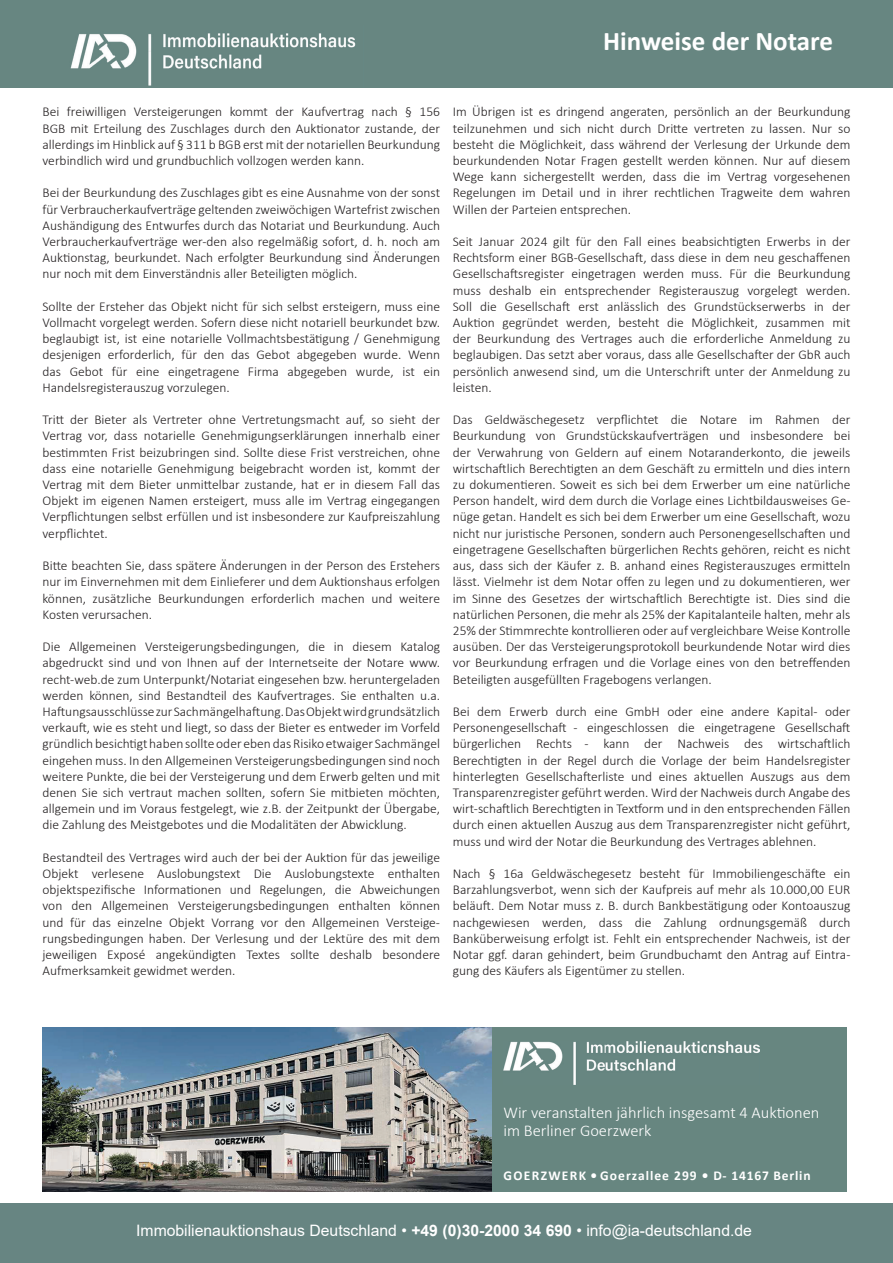
<style>
.page{position:relative;width:893px;height:1263px;background:#fff}
.page>*{position:absolute;margin:0;border:0;box-sizing:border-box;transform-origin:0 0}
.t1{font:700 27px "Calibri";color:#fff}
.t2{font:300 16.5px/18px "Calibri";color:#fff}
.t3{font:15.75px "Arial";color:#fff}
.t4{font:300 13.5px/16.2px "Calibri";color:#231f20;text-align:justify}
.t5{font:700 13.5px "Calibri";letter-spacing:.075em;color:#fff}
.s1{font-weight:700}
</style>
<div class="page">
<div style="left:0;top:0;width:893px;height:88px;background:#678681"></div>
<img style="left:70px;top:33px;width:286px;height:53px">
<div style="left:0;top:1203px;width:893px;height:60px;background:#678582"></div>
<div style="left:492px;top:1027px;width:354px;height:165px;background:#678680"></div>
<img style="left:43px;top:1027px;width:449px;height:165px">
<img style="left:503px;top:1042px;width:256px;height:43px">
<h1 class="t1" style="left:603px;top:22px;width:231px">Hinweise der Notare</h1>
<p class="t4" style="left:43px;top:104px;width:399px">Bei freiwilligen Versteigerungen kommt der Kaufvertrag nach § 156<br>BGB mit Erteilung des Zuschlages durch den Auktionator zustande, der allerdings im Hinblick auf § 311 b BGB erst mit der notariellen Beurkundung verbindlich wird und grundbuchlich vollzogen werden kann.</p>
<p class="t4" style="left:43px;top:185px;width:399px">Bei der Beurkundung des Zuschlages gibt es eine Ausnahme von der sonst für Verbraucherkaufverträge geltenden zweiwöchigen Wartefrist zwischen Aushändigung des Entwurfes durch das Notariat und Beurkundung. Auch Verbraucherkaufverträge wer-den also regelmäßig sofort, d. h. noch am Auktionstag, beurkundet. Nach erfolgter Beurkundung sind Änderungen nur noch mit dem Einverständnis aller Beteiligten möglich.</p>
<p class="t4" style="left:43px;top:298px;width:399px">Sollte der Ersteher das Objekt nicht für sich selbst ersteigern, muss eine Vollmacht vorgelegt werden. Sofern diese nicht notariell beurkundet bzw. beglaubigt ist, ist eine notarielle Vollmachtsbestätigung / Genehmigung desjenigen erforderlich, für den das Gebot abgegeben wurde. Wenn das Gebot für eine eingetragene Firma abgegeben wurde, ist ein Handelsregisterauszug vorzulegen.</p>
<p class="t4" style="left:43px;top:412px;width:399px">Tritt der Bieter als Vertreter ohne Vertretungsmacht auf, so sieht der Vertrag vor, dass notarielle Genehmigungserklärungen innerhalb einer bestimmten Frist beizubringen sind. Sollte diese Frist verstreichen, ohne dass eine notarielle Genehmigung beigebracht worden ist, kommt der Vertrag mit dem Bieter unmittelbar zustande, hat er in diesem Fall das Objekt im eigenen Namen ersteigert, muss alle im Vertrag eingegangen Verpflichtungen selbst erfüllen und ist insbesondere zur Kaufpreiszahlung verpflichtet.</p>
<p class="t4" style="left:43px;top:557px;width:399px">Bitte beachten Sie, dass spätere Änderungen in der Person des Erstehers nur im Einvernehmen mit dem Einlieferer und dem Auktionshaus erfolgen können, zusätzliche Beurkundungen erforderlich machen und weitere Kosten verursachen.</p>
<p class="t4" style="left:43px;top:638px;width:399px">Die Allgemeinen Versteigerungsbedingungen, die in diesem Katalog abgedruckt sind und von Ihnen auf der Internetseite der Notare www. recht-web.de zum Unterpunkt/Notariat eingesehen bzw. heruntergeladen werden können, sind Bestandteil des Kaufvertrages. Sie enthalten u.a.<br>Haftungsausschlüsse zur Sachmängelhaftung. Das Objekt wird grundsätzlich verkauft, wie es steht und liegt, so dass der Bieter es entweder im Vorfeld gründlich besichtigt haben sollte oder eben das Risiko etwaiger Sachmängel eingehen muss. In den Allgemeinen Versteigerungsbedingungen sind noch weitere Punkte, die bei der Versteigerung und dem Erwerb gelten und mit denen Sie sich vertraut machen sollten, sofern Sie mitbieten möchten, allgemein und im Voraus festgelegt, wie z.B. der Zeitpunkt der Übergabe, die Zahlung des Meistgebotes und die Modalitäten der Abwicklung.</p>
<p class="t4" style="left:43px;top:849px;width:399px">Bestandteil des Vertrages wird auch der bei der Auktion für das jeweilige Objekt verlesene Auslobungstext Die Auslobungstexte enthalten objektspezifische Informationen und Regelungen, die Abweichungen von den Allgemeinen Versteigerungsbedingungen enthalten können und für das einzelne Objekt Vorrang vor den Allgemeinen Versteige&shy;rungsbedingungen haben. Der Verlesung und der Lektüre des mit dem jeweiligen Exposé angekündigten Textes sollte deshalb besondere Aufmerksamkeit gewidmet werden.</p>
<p class="t4" style="left:453px;top:104px;width:399px">Im Übrigen ist es dringend angeraten, persönlich an der Beurkundung teilzunehmen und sich nicht durch Dritte vertreten zu lassen. Nur so besteht die Möglichkeit, dass während der Verlesung der Urkunde dem beurkundenden Notar Fragen gestellt werden können. Nur auf diesem Wege kann sichergestellt werden, dass die im Vertrag vorgesehenen Regelungen im Detail und in ihrer rechtlichen Tragweite dem wahren Willen der Parteien entsprechen.</p>
<p class="t4" style="left:453px;top:233px;width:399px">Seit Januar 2024 gilt für den Fall eines beabsichtigten Erwerbs in der Rechtsform einer BGB-Gesellschaft, dass diese in dem neu geschaffenen Gesellschaftsregister eingetragen werden muss. Für die Beurkundung muss deshalb ein entsprechender Registerauszug vorgelegt werden.<br>Soll die Gesellschaft erst anlässlich des Grundstückserwerbs in der Auktion gegründet werden, besteht die Möglichkeit, zusammen mit der Beurkundung des Vertrages auch die erforderliche Anmeldung zu beglaubigen. Das setzt aber voraus, dass alle Gesellschafter der GbR auch persönlich anwesend sind, um die Unterschrift unter der Anmeldung zu leisten.</p>
<p class="t4" style="left:453px;top:412px;width:399px">Das Geldwäschegesetz verpflichtet die Notare im Rahmen der Beurkundung von Grundstückskaufverträgen und insbesondere bei der Verwahrung von Geldern auf einem Notaranderkonto, die jeweils wirtschaftlich Berechtigten an dem Geschäft zu ermitteln und dies intern zu dokumentieren. Soweit es sich bei dem Erwerber um eine natürliche Person handelt, wird dem durch die Vorlage eines Lichtbildausweises Ge&shy;nüge getan. Handelt es sich bei dem Erwerber um eine Gesellschaft, wozu nicht nur juristische Personen, sondern auch Personengesellschaften und eingetragene Gesellschaften bürgerlichen Rechts gehören, reicht es nicht aus, dass sich der Käufer z. B. anhand eines Registerauszuges ermitteln lässt. Vielmehr ist dem Notar offen zu legen und zu dokumentieren, wer im Sinne des Gesetzes der wirtschaftlich Berechtigte ist. Dies sind die natürlichen Personen, die mehr als 25% der Kapitalanteile halten, mehr als 25% der Stimmrechte kontrollieren oder auf vergleichbare Weise Kontrolle ausüben. Der das Versteigerungsprotokoll beurkundende Notar wird dies vor Beurkundung erfragen und die Vorlage eines von den betreffenden Beteiligten ausgefüllten Fragebogens verlangen.</p>
<p class="t4" style="left:453px;top:703px;width:399px">Bei dem Erwerb durch eine GmbH oder eine andere Kapital- oder Personengesellschaft - eingeschlossen die eingetragene Gesellschaft bürgerlichen Rechts - kann der Nachweis des wirtschaftlich Berechtigten in der Regel durch die Vorlage der beim Handelsregister hinterlegten Gesellschafterliste und eines aktuellen Auszugs aus dem Transparenzregister geführt werden. Wird der Nachweis durch Angabe des wirt-schaftlich Berechtigten in Textform und in den entsprechenden Fällen durch einen aktuellen Auszug aus dem Transparenzregister nicht geführt, muss und wird der Notar die Beurkundung des Vertrages ablehnen.</p>
<p class="t4" style="left:453px;top:865px;width:399px">Nach § 16a Geldwäschegesetz besteht für Immobiliengeschäfte ein Barzahlungsverbot, wenn sich der Kaufpreis auf mehr als 10.000,00 EUR beläuft. Dem Notar muss z. B. durch Bankbestätigung oder Kontoauszug nachgewiesen werden, dass die Zahlung ordnungsgemäß durch Banküberweisung erfolgt ist. Fehlt ein entsprechender Nachweis, ist der Notar ggf. daran gehindert, beim Grundbuchamt den Antrag auf Eintra&shy;gung des Käufers als Eigentümer zu stellen.</p>
<p class="t2" style="left:503px;top:1103px;width:318px">Wir veranstalten jährlich insgesamt 4 Auktionen im Berliner Goerzwerk</p>
<p class="t5" style="left:503px;top:1166px;width:309px">GOERZWERK • Goerzallee 299 • D- 14167 Berlin</p>
<p class="t3" style="left:136px;top:1220px;width:617px">Immobilienauktionshaus Deutschland • <span class="s1">+49 (0)30-2000 34 690</span> • info@ia-deutschland.de</p>
</div>
